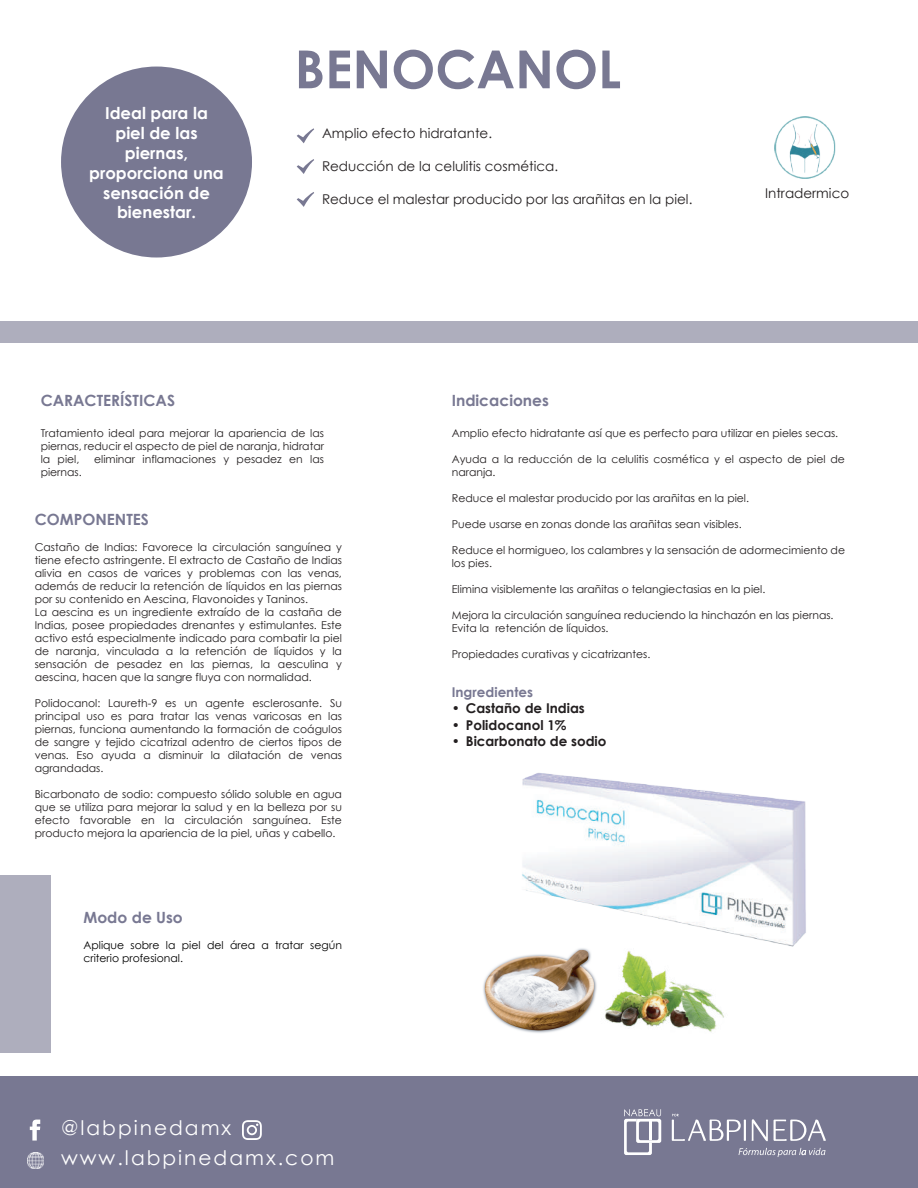
<style>
.page{position:relative;width:918px;height:1188px;background:#fff}
.page>*{position:absolute;margin:0;border:0;box-sizing:border-box;transform-origin:0 0}
.t1{font:700 52.5px "Century Gothic";color:#787892}
.t2{font:20.1px "Century Gothic";letter-spacing:.1em;color:#fff}
.t3{font:700 16.5px/19.8px "Century Gothic";color:#fff;text-align:center}
.t4{font:700 15.45px "Century Gothic";color:#787892}
.t5{font:13.5px "Century Gothic";color:#231f20}
.t6{font:700 13.5px "Century Gothic";color:#231f20}
.t7{font:700 13.5px "Century Gothic";color:#787892}
.t8{font:10.8px/13px "Century Gothic";color:#231f20}
.t9{font:10.8px/13px "Century Gothic";color:#000001}
</style>
<div class="page">
<div style="left:61px;top:67px;width:191px;height:191px;background:#787892;border-radius:50%"></div>
<div style="left:0;top:321px;width:918px;height:22px;background:#aeaebd"></div>
<div style="left:0;top:875px;width:51px;height:177px;background:#aeaebd"></div>
<div style="left:0;top:1076px;width:918px;height:112px;background:#787892"></div>
<svg style="left:752px;top:1119px;width:16px;height:22px"></svg>
<svg style="left:774px;top:1120px;width:52px;height:21px"></svg>
<svg style="left:739px;top:1148px;width:87px;height:9px"></svg>
<svg style="left:624px;top:1109px;width:37px;height:46px"></svg>
<svg style="left:672px;top:1114px;width:74px;height:27px"></svg>
<img style="left:28px;top:1152px;width:16px;height:16px">
<svg style="left:242px;top:1120px;width:20px;height:20px"></svg>
<svg style="left:30px;top:1120px;width:10px;height:21px"></svg>
<img style="left:522px;top:773px;width:284px;height:174px">
<svg style="left:297px;top:128px;width:17px;height:15px"></svg>
<svg style="left:297px;top:159px;width:17px;height:15px"></svg>
<svg style="left:297px;top:192px;width:17px;height:15px"></svg>
<img style="left:605px;top:951px;width:119px;height:81px">
<img style="left:483px;top:932px;width:116px;height:101px">
<img style="left:774px;top:116px;width:62px;height:62px">
<h3 class="t3" style="left:89px;top:103px;width:136px">Ideal para la piel de las piernas, proporciona una sensación de bienestar.</h3>
<h1 class="t1" style="left:295px;top:29px;width:328px">BENOCANOL</h1>
<p class="t5" style="left:322px;top:124px;width:172px">Amplio efecto hidratante.</p>
<p class="t5" style="left:322px;top:157px;width:238px">Reducción de la celulitis cosmética.</p>
<p class="t5" style="left:322px;top:190px;width:372px">Reduce el malestar producido por las arañitas en la piel.</p>
<p class="t5" style="left:765px;top:184px;width:86px">Intradermico</p>
<h3 class="t4" style="left:41px;top:388px;width:136px">CARACTERÍSTICAS</h3>
<p class="t8" style="left:41px;top:427px;width:285px;text-align:justify">Tratamiento ideal para mejorar la apariencia de las piernas, reducir el aspecto de piel de naranja, hidratar la piel,</p>
<p class="t8" style="left:94px;top:453px;width:231px">eliminar inflamaciones y pesadez en las</p>
<p class="t8" style="left:41px;top:466px;width:43px">piernas.</p>
<h3 class="t4" style="left:35px;top:507px;width:116px">COMPONENTES</h3>
<p class="t8" style="left:35px;top:540px;width:309px">Castaño de Indias: Favorece la circulación sanguínea y tiene efecto astringente. El extracto de Castaño de Indias alivia en casos de varices y problemas con las venas, además de reducir la retención de líquidos en las piernas por su contenido en Aescina, Flavonoides y Taninos.<br>La aescina es un ingrediente extraído de la castaña de Indias, posee propiedades drenantes y estimulantes. Este activo está especialmente indicado para combatir la piel de naranja, vinculada a la retención de líquidos y la sensación de pesadez en las piernas, la aesculina y aescina, hacen que la sangre fluya con normalidad.</p>
<p class="t8" style="left:35px;top:696px;width:309px;text-align:justify">Polidocanol: Laureth-9 es un agente esclerosante. Su principal uso es para tratar las venas varicosas en las piernas, funciona aumentando la formación de coágulos de sangre y tejido cicatrizal adentro de ciertos tipos de venas. Eso ayuda a disminuir la dilatación de venas agrandadas.</p>
<p class="t8" style="left:35px;top:787px;width:309px;text-align:justify">Bicarbonato de sodio: compuesto sólido soluble en agua que se utiliza para mejorar la salud y en la belleza por su efecto favorable en la circulación sanguínea. Este producto mejora la apariencia de la piel, uñas y cabello.</p>
<h3 class="t4" style="left:83px;top:906px;width:101px">Modo de Uso</h3>
<p class="t9" style="left:83px;top:938px;width:260px">Aplique sobre la piel del área a tratar según criterio profesional.</p>
<h2 class="t2" style="left:61px;top:1114px;width:172px">@labpinedamx</h2>
<h2 class="t2" style="left:61px;top:1144px;width:275px">www.labpinedamx.com</h2>
<h3 class="t4" style="left:452px;top:388px;width:99px">Indicaciones</h3>
<p class="t8" style="left:452px;top:427px;width:388px">Amplio efecto hidratante así que es perfecto para utilizar en pieles secas.</p>
<p class="t8" style="left:452px;top:453px;width:395px">Ayuda a la reducción de la celulitis cosmética y el aspecto de piel de naranja.</p>
<p class="t8" style="left:452px;top:492px;width:299px">Reduce el malestar producido por las arañitas en la piel.</p>
<p class="t8" style="left:452px;top:518px;width:291px">Puede usarse en zonas donde las arañitas sean visibles.</p>
<p class="t8" style="left:452px;top:544px;width:395px">Reduce el hormigueo, los calambres y la sensación de adormecimiento de los pies.</p>
<p class="t8" style="left:452px;top:583px;width:315px">Elimina visiblemente las arañitas o telangiectasias en la piel.</p>
<p class="t8" style="left:452px;top:609px;width:383px">Mejora la circulación sanguínea reduciendo la hinchazón en las piernas.<br>Evita la retención de líquidos.</p>
<p class="t8" style="left:452px;top:648px;width:200px">Propiedades curativas y cicatrizantes.</p>
<p class="t7" style="left:452px;top:682px;width:83px">Ingredientes</p>
<p class="t6" style="left:452px;top:698px;width:135px">• Castaño de Indias</p>
<p class="t6" style="left:452px;top:714px;width:116px">• Polidocanol 1%</p>
<p class="t6" style="left:452px;top:731px;width:156px">• Bicarbonato de sodio</p>
</div>
